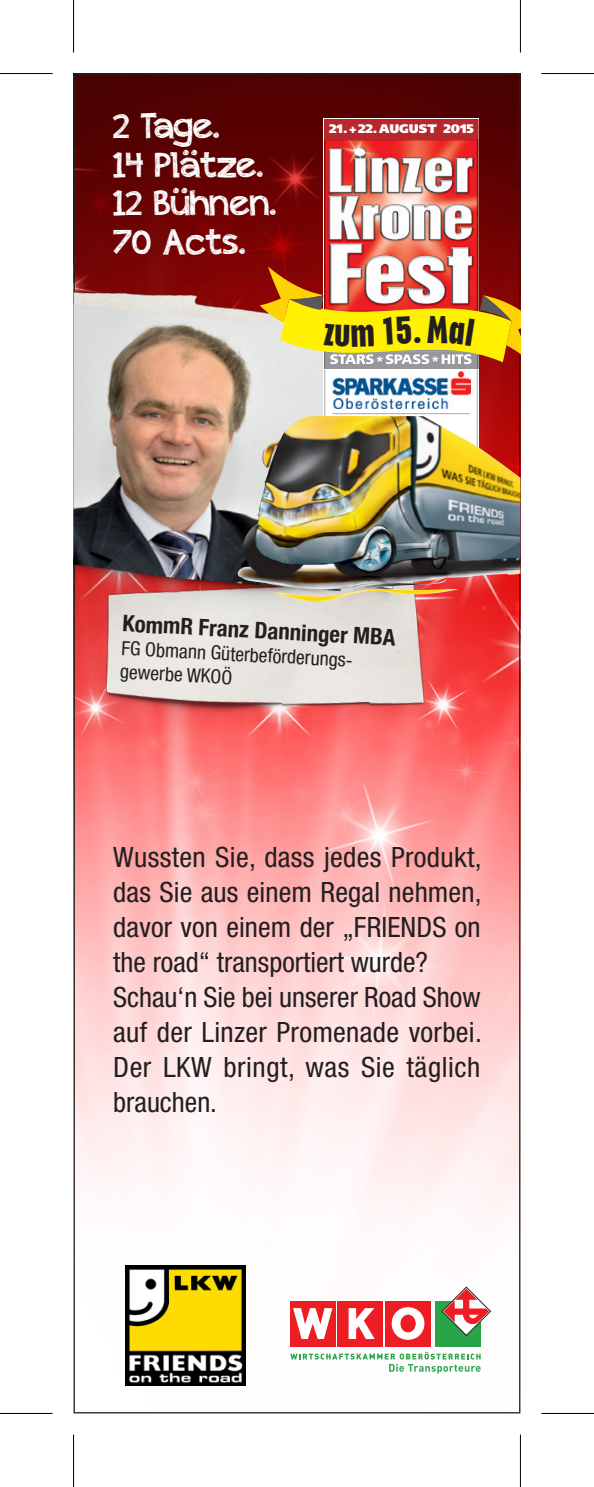
<style>
.page{position:relative;width:594px;height:1487px;background:#fff}
.page>*{position:absolute;margin:0;border:0;box-sizing:border-box;transform-origin:0 0}
.t1{font:35px "appleberry";color:#fff}
.Textblock{font:condensed 28px/35px "Helvetica Neue LT Pro";letter-spacing:.005em;color:#231f20;text-align:justify}
.t2{font:700 condensed 22.75px "Helvetica Neue LT Pro";color:#231f20}
.t3{font:condensed 19.6px "Helvetica Neue LT Pro";color:#231f20}
.t4{font:900 12.6px "Frutiger";color:#fff}
.t5{font:900 12.25px "Frutiger";color:#fff}
.s1{font-size:12.6px}
</style>
<div class="page">
<img style="left:76px;top:76px;width:442px;height:1310px">
<img style="left:85px;top:668px;width:359px;height:73px">
<img style="left:73px;top:264px;width:394px;height:404px">
<img style="left:74px;top:304px;width:305px;height:288px">
<img style="left:324px;top:119px;width:154px;height:147px">
<img style="left:328px;top:147px;width:124px;height:46px">
<div style="left:325px;top:120px;width:151px;height:20px;background:#b7282e"></div>
<div style="left:324px;top:119px;width:153px;height:20px;background:#b7282e"></div>
<img style="left:323px;top:371px;width:155px;height:119px">
<img style="left:332px;top:372px;width:138px;height:37px">
<img style="left:375px;top:418px;width:52px;height:42px">
<svg style="left:332px;top:469px;width:18px;height:16px"></svg>
<svg style="left:353px;top:469px;width:5px;height:16px"></svg>
<svg style="left:364px;top:469px;width:47px;height:16px"></svg>
<svg style="left:420px;top:469px;width:50px;height:16px"></svg>
<hr style="left:332px;top:413px;width:138px;height:1px;background:#a8a9ad">
<hr style="left:332px;top:463px;width:138px;height:1px;background:#a8a9ad">
<div style="left:324px;top:367px;width:153px;height:122px;border:1px solid #a8a9ad"></div>
<img style="left:125px;top:1265px;width:120px;height:120px">
<div style="left:385px;top:1301px;width:45px;height:45px;background:#ee1d23"></div>
<div style="left:337px;top:1301px;width:46px;height:45px;background:#ee1d23"></div>
<svg style="left:348px;top:1308px;width:26px;height:30px"></svg>
<div style="left:290px;top:1301px;width:45px;height:45px;background:#ee1d23"></div>
<svg style="left:293px;top:1308px;width:39px;height:30px"></svg>
<svg style="left:391px;top:1307px;width:33px;height:32px"></svg>
<div style="left:401px;top:1315px;width:14px;height:16px;background:#ee1d23;border-radius:50%"></div>
<div style="left:400px;top:1314px;width:15px;height:18px;border:1px solid #ee1d23;border-radius:50%"></div>
<div style="left:435px;top:1301px;width:45px;height:45px;background:#29a449"></div>
<svg style="left:441px;top:1286px;width:49px;height:50px"></svg>
<svg style="left:290px;top:1351px;width:190px;height:22px"></svg>
<img style="left:237px;top:416px;width:70px;height:163px">
<svg style="left:0;top:1413px;width:52px;height:1px"></svg>
<svg style="left:541px;top:1413px;width:52px;height:1px"></svg>
<div style="left:71px;top:0;width:5px;height:52px;background:#f6f6f6"></div>
<div style="left:71px;top:1434px;width:5px;height:52px;background:#f6f6f6"></div>
<hr style="left:0;top:73px;width:52px;height:1px;background:#000">
<hr style="left:541px;top:73px;width:52px;height:1px;background:#000">
<hr style="left:0;top:1412px;width:52px;height:1px;background:#000">
<hr style="left:541px;top:1412px;width:52px;height:1px;background:#000">
<hr style="left:73px;top:0;width:1px;height:52px;background:#000">
<hr style="left:73px;top:1434px;width:1px;height:52px;background:#000">
<hr style="left:519px;top:0;width:2px;height:52px;background:#000">
<hr style="left:519px;top:1434px;width:2px;height:52px;background:#000">
<svg style="left:260px;top:266px;width:260px;height:105px;background:#d9ac4e"></svg>
<p class="t1" style="left:113px;top:101px;width:108px">2 Tage.</p>
<p class="t1" style="left:113px;top:140px;width:151px">14 Plätze.</p>
<p class="t1" style="left:113px;top:178px;width:165px">12 Bühnen.</p>
<p class="t1" style="left:113px;top:217px;width:134px">70 Acts.</p>
<p class="t5" style="left:329px;top:121px;width:146px">21. + 22. AUGUST <span class="s1">2014</span></p>
<p class="t5" style="left:443px;top:121px;width:32px">2015</p>
<p class="t4" style="left:328px;top:122px;width:110px">22. + 23. AUGUST</p>
<p class="t2" style="left:123px;top:609px;width:274px;rotate:3deg">KommR Franz Danninger MBA</p>
<p class="t3" style="left:122px;top:636px;width:236px;rotate:3deg">FG Obmann Güterbeförderungs-</p>
<p class="t3" style="left:121px;top:660px;width:114px;rotate:3deg">gewerbe WKOÖ</p>
<p class="Textblock" style="left:113px;top:839px;width:370px">Wussten Sie, dass jedes Produkt, das Sie aus einem Regal nehmen, davor von einem der „FRIENDS on the road“ transportiert wurde?</p>
<p class="Textblock" style="left:113px;top:979px;width:370px">Schau‘n Sie bei unserer Road Show auf der Linzer Promenade vorbei.<br>Der LKW bringt, was Sie täglich brauchen.</p>
</div>
